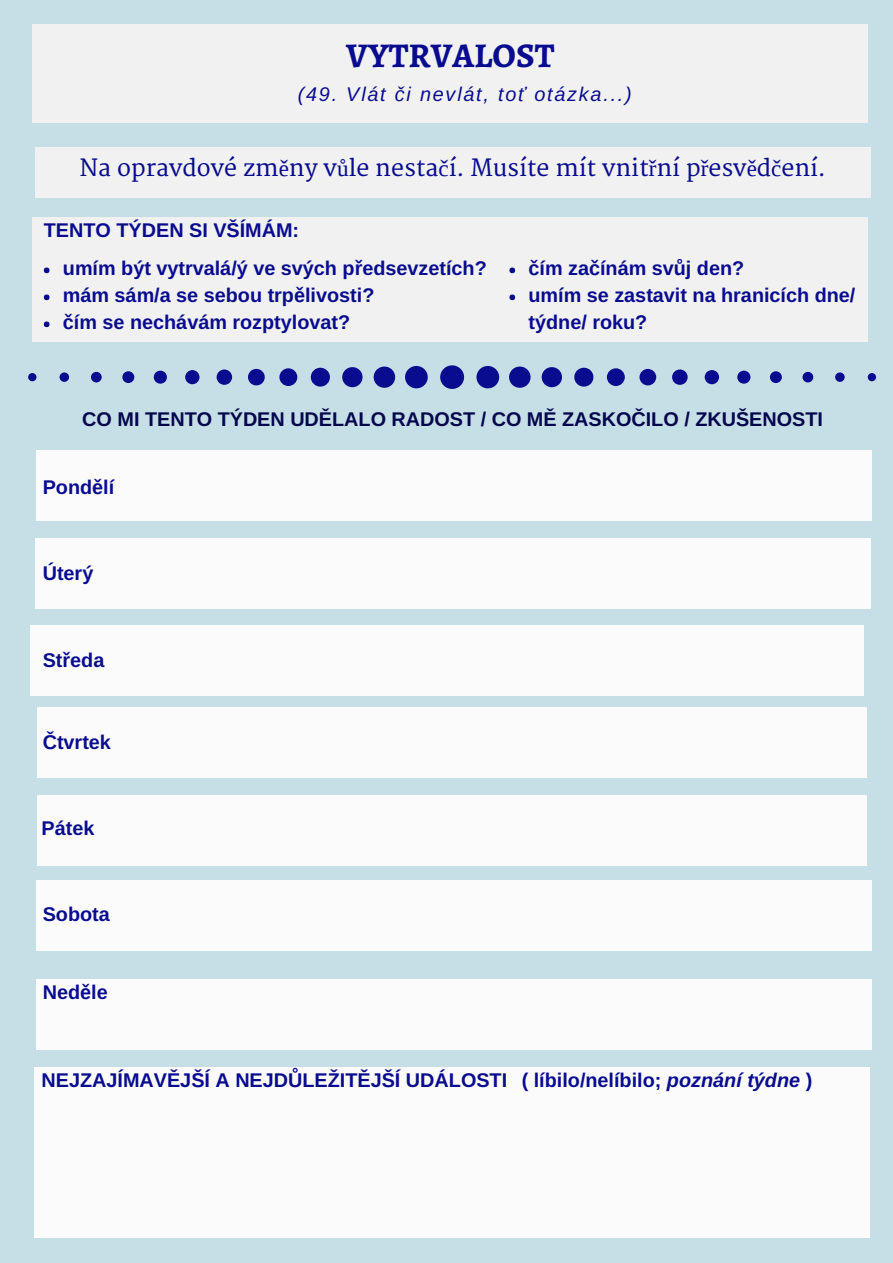
<style>
.page{position:relative;width:893px;height:1263px;background:#fff}
.page>*{position:absolute;margin:0;border:0;box-sizing:border-box;transform-origin:0 0}
.t1{font:700 34.65px "Alegreya SC";color:#090c8f}
.t2{font:23.1px "Merriweather";color:#090c8f}
.t3{font:700 19.8px/27px "Arimo";color:#090c8f}
.t4{font:700 19.8px "Arimo";color:#05074e}
.t5{font:italic 19.8px "Arimo";letter-spacing:.09em;color:#090c8f}
.s1{font-family:"Liberation Sans"}
.s2{font-family:"Liberation Serif"}
.s3{font-style:italic}
</style>
<div class="page">
<div style="left:0;top:0;width:892px;height:1262px;background:#c6dfe6"></div>
<div style="left:36px;top:880px;width:835px;height:71px;background:#fbfbfb"></div>
<div style="left:37px;top:795px;width:830px;height:71px;background:#fbfbfb"></div>
<div style="left:37px;top:707px;width:830px;height:71px;background:#fbfbfb"></div>
<div style="left:30px;top:625px;width:833px;height:71px;background:#fbfbfb"></div>
<div style="left:35px;top:538px;width:835px;height:71px;background:#fbfbfb"></div>
<div style="left:36px;top:450px;width:835px;height:70px;background:#fbfbfb"></div>
<div style="left:33px;top:24px;width:835px;height:99px;background:#f1f1f1"></div>
<div style="left:36px;top:979px;width:835px;height:71px;background:#fbfbfb"></div>
<div style="left:34px;top:1067px;width:835px;height:171px;background:#fbfbfb"></div>
<div style="left:35px;top:147px;width:835px;height:51px;background:#f1f1f1"></div>
<div style="left:33px;top:217px;width:835px;height:125px;background:#f1f1f1"></div>
<div style="left:440px;top:365px;width:24px;height:24px;background:#090c8f;border-radius:50%"></div>
<div style="left:476px;top:366px;width:23px;height:22px;background:#090c8f;border-radius:50%"></div>
<div style="left:509px;top:366px;width:21px;height:22px;background:#090c8f;border-radius:50%"></div>
<svg style="left:541px;top:367px;width:21px;height:20px"></svg>
<svg style="left:574px;top:368px;width:19px;height:19px"></svg>
<div style="left:607px;top:368px;width:17px;height:18px;background:#090c8f;border-radius:50%"></div>
<div style="left:639px;top:369px;width:17px;height:16px;background:#090c8f;border-radius:50%"></div>
<svg style="left:672px;top:369px;width:15px;height:16px"></svg>
<svg style="left:704px;top:370px;width:15px;height:14px"></svg>
<svg style="left:737px;top:371px;width:13px;height:13px"></svg>
<div style="left:769px;top:371px;width:12px;height:12px;background:#090c8f;border-radius:50%"></div>
<div style="left:802px;top:372px;width:11px;height:10px;background:#090c8f;border-radius:50%"></div>
<div style="left:835px;top:372px;width:9px;height:10px;background:#090c8f;border-radius:50%"></div>
<div style="left:867px;top:373px;width:9px;height:8px;background:#090c8f;border-radius:50%"></div>
<div style="left:405px;top:366px;width:23px;height:22px;background:#090c8f;border-radius:50%"></div>
<div style="left:373px;top:366px;width:22px;height:22px;background:#090c8f;border-radius:50%"></div>
<svg style="left:342px;top:367px;width:20px;height:20px"></svg>
<div style="left:311px;top:368px;width:19px;height:19px;background:#090c8f;border-radius:50%"></div>
<div style="left:279px;top:368px;width:18px;height:18px;background:#090c8f;border-radius:50%"></div>
<svg style="left:248px;top:369px;width:17px;height:16px"></svg>
<div style="left:216px;top:369px;width:16px;height:16px;background:#090c8f;border-radius:50%"></div>
<div style="left:185px;top:370px;width:14px;height:14px;background:#090c8f;border-radius:50%"></div>
<svg style="left:154px;top:371px;width:13px;height:13px"></svg>
<div style="left:122px;top:371px;width:12px;height:12px;background:#090c8f;border-radius:50%"></div>
<div style="left:91px;top:372px;width:11px;height:10px;background:#090c8f;border-radius:50%"></div>
<div style="left:60px;top:372px;width:9px;height:10px;background:#090c8f;border-radius:50%"></div>
<div style="left:28px;top:373px;width:8px;height:8px;background:#090c8f;border-radius:50%"></div>
<svg style="left:44px;top:268px;width:5px;height:5px"></svg>
<svg style="left:44px;top:295px;width:5px;height:5px"></svg>
<svg style="left:44px;top:321px;width:5px;height:6px"></svg>
<svg style="left:509px;top:268px;width:6px;height:5px"></svg>
<svg style="left:509px;top:295px;width:6px;height:5px"></svg>
<h1 class="t1" style="left:346px;top:32px;width:210px">VYTRVALOST</h1>
<p class="t5" style="left:298px;top:83px;width:335px">(49. Vlát <span class="s1">č</span>i nevlát, to<span class="s1">ť</span> otázka...)</p>
<p class="t2" style="left:79px;top:155px;width:748px">Na opravdové zm<span class="s2">ě</span>ny v<span class="s2">ů</span>le nesta<span class="s2">č</span>í. Musíte mít vnit<span class="s2">ř</span>ní p<span class="s2">ř</span>esv<span class="s2">ě</span>d<span class="s2">č</span>ení.</p>
<p class="t3" style="left:44px;top:217px;width:257px">TENTO TÝDEN SI V<span class="s1">Š</span>ÍMÁM:</p>
<p class="t3" style="left:63px;top:255px;width:425px">umím být vytrvalá/ý ve svých p<span class="s1">ř</span>edsevzetích? mám sám/a se sebou trp<span class="s1">ě</span>livosti?<br><span class="s1">č</span>ím se nechávám rozptylovat?</p>
<p class="t3" style="left:528px;top:255px;width:328px"><span class="s1">č</span>ím za<span class="s1">č</span>ínám sv<span class="s1">ů</span>j den?<br>umím se zastavit na hranicích dne/ týdne/ roku?</p>
<p class="t4" style="left:82px;top:408px;width:742px">CO MI TENTO TÝDEN UD<span class="s1">Ě</span>LALO RADOST / CO M<span class="s1">Ě</span> ZASKO<span class="s1">Č</span>ILO / ZKU<span class="s1">Š</span>ENOSTI</p>
<p class="t3" style="left:43px;top:473px;width:73px">Pond<span class="s1">ě</span>lí</p>
<p class="t3" style="left:43px;top:560px;width:52px">Úterý</p>
<p class="t3" style="left:43px;top:646px;width:63px">St<span class="s1">ř</span>eda</p>
<p class="t3" style="left:43px;top:728px;width:70px"><span class="s1">Č</span>tvrtek</p>
<p class="t3" style="left:42px;top:815px;width:54px">Pátek</p>
<p class="t3" style="left:43px;top:900px;width:69px">Sobota</p>
<p class="t3" style="left:43px;top:979px;width:66px">Ned<span class="s1">ě</span>le</p>
<p class="t3" style="left:42px;top:1067px;width:467px">NEJZAJÍMAV<span class="s1">Ě</span>J<span class="s1">Š</span>Í A NEJD<span class="s1">Ů</span>LE<span class="s1">Ž</span>IT<span class="s1">Ě</span>J<span class="s1">Š</span>Í UDÁLOSTI</p>
<p class="t3" style="left:521px;top:1067px;width:292px">( líbilo/nelíbilo; <span class="s3">poznání týdne</span> )</p>
</div>
